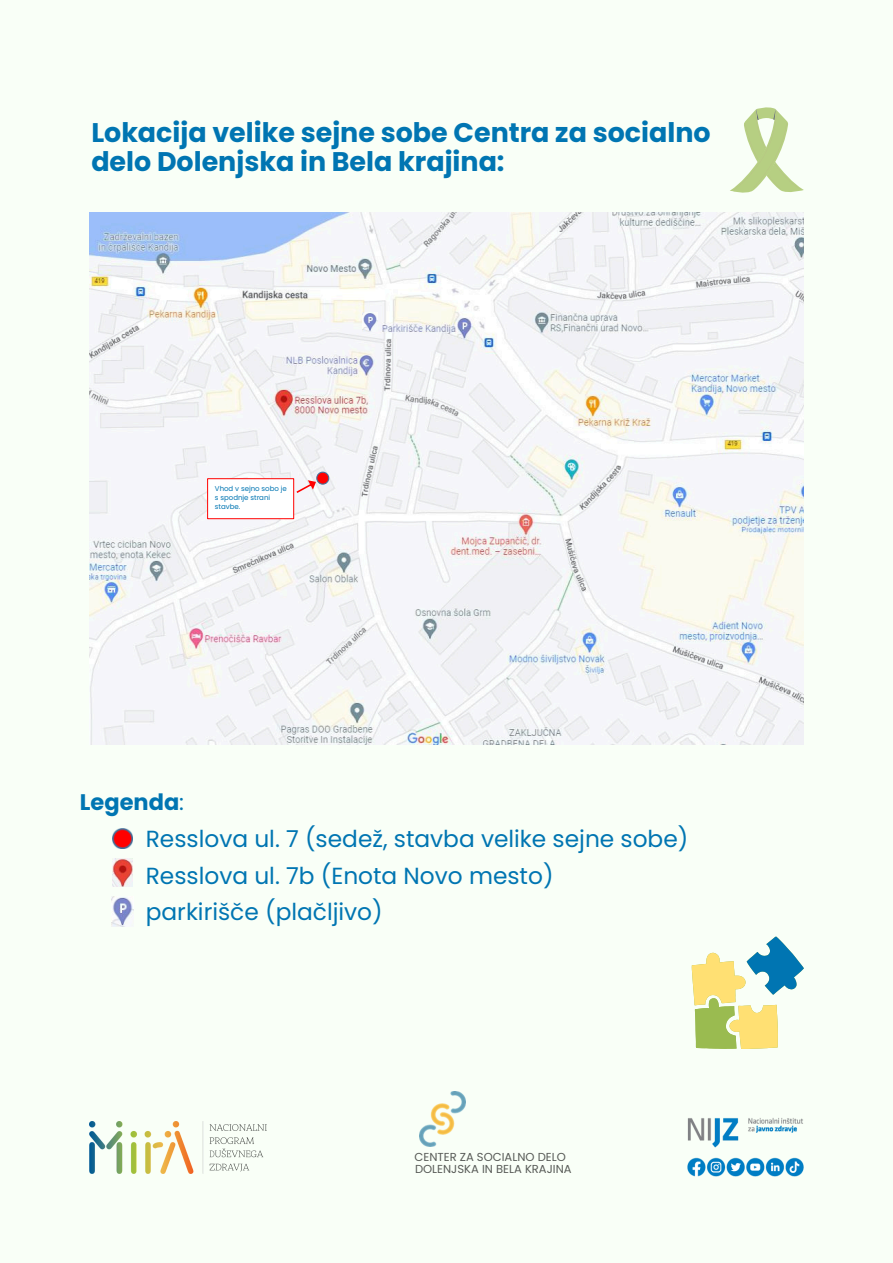
<style>
.page{position:relative;width:893px;height:1263px;background:#f9fff7}
.page>*{position:absolute;margin:0;border:0;box-sizing:border-box;transform-origin:0 0}
.t1{font:700 26.92px/28.7px "Poppins";color:#0075b2}
.t2{font:23.33px/36.3px "Poppins";color:#0075b2}
.t3{font:700 22.5px "Poppins";color:#0075b2}
.t4{font:11.55px/12.3px "Poppins";color:#000}
.t5{font:7.05px/9px "Poppins";color:#0075b2}
.s1{font-weight:400}
</style>
<div class="page">
<img style="left:89px;top:212px;width:715px;height:532px">
<div style="left:317px;top:472px;width:12px;height:12px;background:#f00;border-radius:50%"></div>
<div style="left:316px;top:472px;width:13px;height:13px;border:1px solid #41719c;border-radius:50%"></div>
<img style="left:113px;top:829px;width:19px;height:20px">
<img style="left:113px;top:859px;width:19px;height:27px">
<img style="left:111px;top:896px;width:23px;height:30px">
<svg style="left:296px;top:480px;width:20px;height:13px"></svg>
<div style="left:208px;top:479px;width:86px;height:40px;background:#fff"></div>
<div style="left:207px;top:478px;width:87px;height:41px;border:1px solid #f00"></div>
<svg style="left:730px;top:107px;width:74px;height:86px"></svg>
<img style="left:362px;top:312px;width:16px;height:20px">
<img style="left:89px;top:1122px;width:177px;height:51px">
<img style="left:688px;top:1118px;width:116px;height:59px">
<img style="left:420px;top:1091px;width:46px;height:55px">
<svg style="left:692px;top:936px;width:111px;height:113px"></svg>
<p class="t1" style="left:91px;top:119px;width:621px">Lokacija velike sejne sobe Centra za socialno delo Dolenjska in Bela krajina:</p>
<p class="t5" style="left:215px;top:484px;width:73px">Vhod v sejno sobo je s spodnje strani stavbe.</p>
<h2 class="t3" style="left:80px;top:786px;width:106px">Legenda<span class="s1">:</span></h2>
<p class="t2" style="left:146px;top:821px;width:544px">Resslova ul. 7 (sedež, stavba velike sejne sobe)<br>Resslova ul. 7b (Enota Novo mesto)<br>parkirišče (plačljivo)</p>
<p class="t4" style="left:414px;top:1151px;width:159px">CENTER ZA SOCIALNO DELO<br>DOLENJSKA IN BELA KRAJINA</p>
</div>
